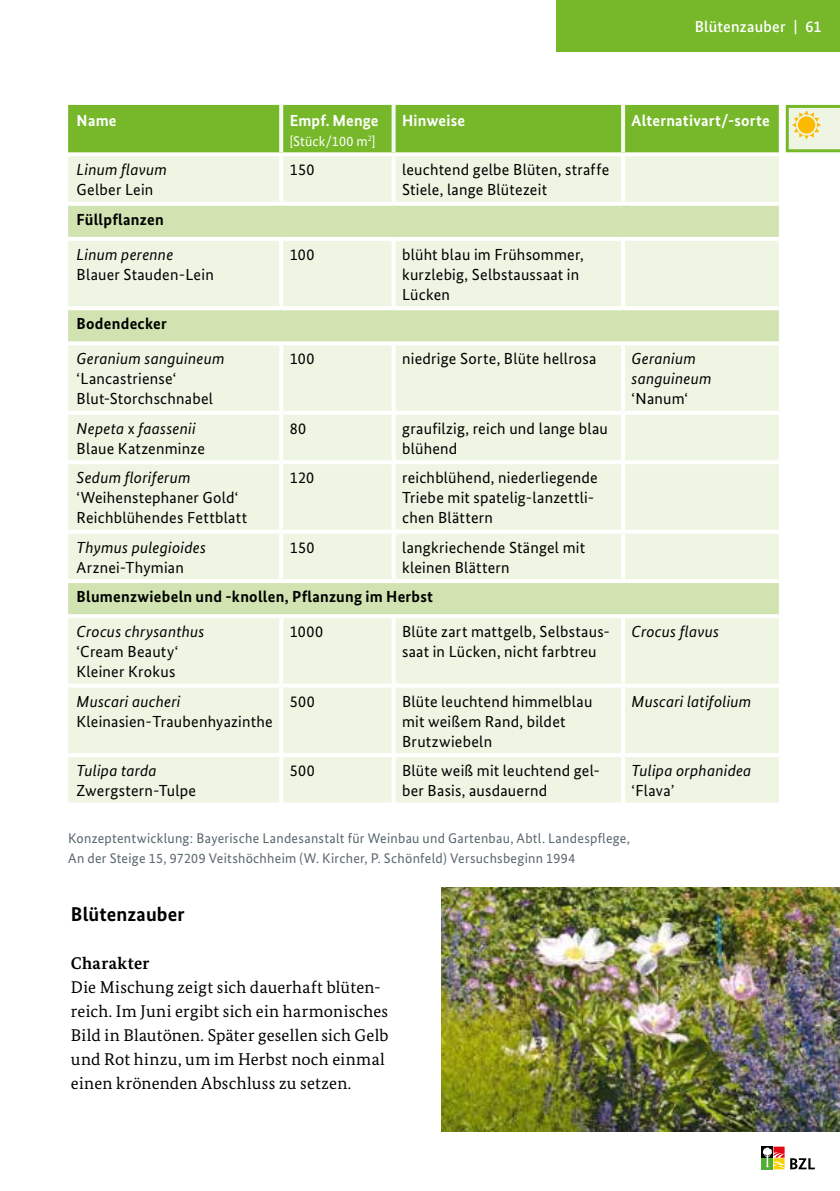
<style>
.page{position:relative;width:840px;height:1191px;background:#fff}
.page>*{position:absolute;margin:0;border:0;box-sizing:border-box;transform-origin:0 0}
.t1{font:700 20px "Bundes Sans";letter-spacing:.005em;color:#000}
.t2{font:17px/24px "Bundes Serif";letter-spacing:.01em;color:#000}
.t3{font:700 17px "Bundes Serif";letter-spacing:.02em;color:#000}
.t4{font:16px/20px "Bundes Sans";letter-spacing:.015em;color:#000}
.t5{font:italic 16px/20px "Bundes Sans";letter-spacing:.015em;color:#000}
.t6{font:700 16px "Bundes Sans";letter-spacing:.015em;color:#000}
.t7{font:700 16px "Bundes Sans";letter-spacing:.015em;color:#fff}
.t8{font:500 16px "Bundes Sans";letter-spacing:.015em;color:#fff}
.t9{font:14px/20px "Bundes Sans";letter-spacing:.02em;color:#58666d}
.t10{font:14px "Bundes Sans";letter-spacing:.01em;color:#fff}
.s1{font-style:italic}
</style>
<div class="page">
<div style="left:556px;top:0;width:283px;height:52px;background:#76b82a"></div>
<svg style="left:761px;top:1146px;width:53px;height:23px"></svg>
<div style="left:68px;top:105px;width:710px;height:47px;background:#76b82a"></div>
<div style="left:68px;top:156px;width:710px;height:46px;background:#eef5e3"></div>
<svg style="left:68px;top:206px;width:710px;height:205px;background:#e4efd2"></svg>
<svg style="left:68px;top:415px;width:710px;height:387px;background:#ebf3de"></svg>
<svg style="left:279px;top:105px;width:4px;height:47px"></svg>
<svg style="left:391px;top:105px;width:4px;height:47px"></svg>
<svg style="left:620px;top:105px;width:4px;height:47px"></svg>
<svg style="left:68px;top:152px;width:213px;height:2px"></svg>
<svg style="left:281px;top:152px;width:112px;height:2px"></svg>
<svg style="left:393px;top:152px;width:229px;height:3px"></svg>
<svg style="left:622px;top:152px;width:156px;height:2px"></svg>
<hr style="left:279px;top:156px;width:4px;height:46px;background:#fff">
<svg style="left:391px;top:156px;width:4px;height:46px"></svg>
<svg style="left:620px;top:156px;width:4px;height:46px"></svg>
<svg style="left:68px;top:205px;width:213px;height:1px"></svg>
<svg style="left:281px;top:204px;width:112px;height:2px"></svg>
<svg style="left:393px;top:204px;width:229px;height:2px"></svg>
<svg style="left:622px;top:205px;width:156px;height:1px"></svg>
<hr style="left:68px;top:237px;width:213px;height:4px;background:#fff">
<hr style="left:281px;top:237px;width:112px;height:4px;background:#fff">
<hr style="left:279px;top:241px;width:4px;height:65px;background:#fff">
<hr style="left:393px;top:237px;width:229px;height:4px;background:#fff">
<svg style="left:391px;top:241px;width:4px;height:65px"></svg>
<hr style="left:622px;top:237px;width:156px;height:4px;background:#fff">
<svg style="left:620px;top:241px;width:4px;height:65px"></svg>
<hr style="left:68px;top:306px;width:213px;height:4px;background:#fff">
<hr style="left:281px;top:306px;width:112px;height:4px;background:#fff">
<hr style="left:393px;top:306px;width:229px;height:4px;background:#fff">
<hr style="left:622px;top:306px;width:156px;height:4px;background:#fff">
<svg style="left:68px;top:341px;width:213px;height:4px"></svg>
<svg style="left:281px;top:341px;width:112px;height:4px"></svg>
<hr style="left:279px;top:345px;width:4px;height:66px;background:#fff">
<svg style="left:393px;top:341px;width:229px;height:4px"></svg>
<svg style="left:391px;top:345px;width:4px;height:66px"></svg>
<svg style="left:622px;top:341px;width:156px;height:4px"></svg>
<svg style="left:620px;top:345px;width:4px;height:66px"></svg>
<hr style="left:279px;top:415px;width:4px;height:45px;background:#fff">
<svg style="left:391px;top:415px;width:4px;height:45px"></svg>
<svg style="left:620px;top:415px;width:4px;height:45px"></svg>
<hr style="left:68px;top:460px;width:213px;height:4px;background:#fff">
<hr style="left:281px;top:460px;width:112px;height:4px;background:#fff">
<hr style="left:279px;top:464px;width:4px;height:65px;background:#fff">
<hr style="left:393px;top:460px;width:229px;height:4px;background:#fff">
<svg style="left:391px;top:464px;width:4px;height:65px"></svg>
<hr style="left:622px;top:460px;width:156px;height:4px;background:#fff">
<svg style="left:620px;top:464px;width:4px;height:65px"></svg>
<svg style="left:68px;top:529px;width:213px;height:4px"></svg>
<svg style="left:281px;top:529px;width:112px;height:4px"></svg>
<hr style="left:279px;top:533px;width:4px;height:46px;background:#fff">
<svg style="left:393px;top:529px;width:229px;height:4px"></svg>
<svg style="left:391px;top:533px;width:4px;height:46px"></svg>
<svg style="left:622px;top:529px;width:156px;height:4px"></svg>
<svg style="left:620px;top:533px;width:4px;height:46px"></svg>
<hr style="left:68px;top:579px;width:213px;height:4px;background:#fff">
<hr style="left:281px;top:579px;width:112px;height:4px;background:#fff">
<hr style="left:393px;top:579px;width:229px;height:4px;background:#fff">
<hr style="left:622px;top:579px;width:156px;height:4px;background:#fff">
<svg style="left:68px;top:614px;width:213px;height:4px"></svg>
<svg style="left:281px;top:614px;width:112px;height:4px"></svg>
<hr style="left:279px;top:618px;width:4px;height:65px;background:#fff">
<svg style="left:393px;top:614px;width:229px;height:4px"></svg>
<svg style="left:391px;top:618px;width:4px;height:65px"></svg>
<svg style="left:622px;top:614px;width:156px;height:4px"></svg>
<svg style="left:620px;top:618px;width:4px;height:65px"></svg>
<svg style="left:68px;top:683px;width:213px;height:4px"></svg>
<svg style="left:281px;top:683px;width:112px;height:4px"></svg>
<hr style="left:279px;top:687px;width:4px;height:66px;background:#fff">
<svg style="left:393px;top:683px;width:229px;height:4px"></svg>
<svg style="left:391px;top:687px;width:4px;height:66px"></svg>
<svg style="left:622px;top:683px;width:156px;height:4px"></svg>
<svg style="left:620px;top:687px;width:4px;height:66px"></svg>
<hr style="left:68px;top:753px;width:213px;height:4px;background:#fff">
<hr style="left:281px;top:753px;width:112px;height:4px;background:#fff">
<hr style="left:279px;top:757px;width:4px;height:45px;background:#fff">
<hr style="left:393px;top:753px;width:229px;height:4px;background:#fff">
<svg style="left:391px;top:757px;width:4px;height:45px"></svg>
<hr style="left:622px;top:753px;width:156px;height:4px;background:#fff">
<svg style="left:620px;top:757px;width:4px;height:45px"></svg>
<svg style="left:68px;top:802px;width:211px;height:1px"></svg>
<svg style="left:283px;top:802px;width:109px;height:1px"></svg>
<svg style="left:396px;top:802px;width:225px;height:1px"></svg>
<svg style="left:625px;top:802px;width:153px;height:1px"></svg>
<svg style="left:785px;top:105px;width:54px;height:47px;background:#d8e6b3"></svg>
<div style="left:797px;top:116px;width:17px;height:18px;background:#fbba00;border-radius:50%"></div>
<img style="left:441px;top:887px;width:398px;height:244px">
<p class="t8" style="left:694px;top:17px;width:128px">Blütenzauber | 61</p>
<p class="t7" style="left:77px;top:111px;width:41px">Name</p>
<p class="t7" style="left:289px;top:111px;width:90px">Empf. Menge</p>
<p class="t10" style="left:289px;top:132px;width:87px">[Stück/100 m<sup>2</sup>]</p>
<p class="t7" style="left:402px;top:111px;width:64px">Hinweise</p>
<p class="t7" style="left:631px;top:111px;width:140px">Alternativart/-sorte</p>
<p class="t5" style="left:77px;top:160px;width:92px">Linum flavum</p>
<p class="t4" style="left:77px;top:180px;width:78px">Gelber Lein</p>
<p class="t6" style="left:77px;top:209px;width:89px">Füllpflanzen</p>
<p class="t5" style="left:77px;top:244px;width:98px">Linum perenne</p>
<p class="t4" style="left:77px;top:264px;width:139px">Blauer Stauden-Lein</p>
<p class="t6" style="left:77px;top:314px;width:92px">Bodendecker</p>
<p class="t5" style="left:77px;top:349px;width:149px">Geranium sanguineum</p>
<p class="t4" style="left:77px;top:369px;width:138px">‘Lancastriense‘<br>Blut-Storchschnabel</p>
<p class="t4" style="left:289px;top:160px;width:26px">150</p>
<p class="t4" style="left:402px;top:160px;width:208px">leuchtend gelbe Blüten, straffe<br>Stiele, lange Blütezeit</p>
<p class="t4" style="left:289px;top:244px;width:26px">100</p>
<p class="t4" style="left:402px;top:244px;width:183px">blüht blau im Frühsommer, kurzlebig, Selbstaussaat in<br>Lücken</p>
<p class="t4" style="left:289px;top:349px;width:26px">100</p>
<p class="t4" style="left:402px;top:349px;width:196px">niedrige Sorte, Blüte hellrosa</p>
<p class="t5" style="left:631px;top:349px;width:81px">Geranium sanguineum</p>
<p class="t4" style="left:631px;top:389px;width:58px">‘Nanum‘</p>
<p class="t4" style="left:77px;top:418px;width:130px"><span class="s1">Nepeta</span> x <span class="s1">faassenii<br></span>Blaue Katzenminze</p>
<p class="t4" style="left:289px;top:418px;width:18px">80</p>
<p class="t4" style="left:402px;top:418px;width:207px">graufilzig, reich und lange blau blühend</p>
<p class="t5" style="left:77px;top:467px;width:115px">Sedum floriferum</p>
<p class="t4" style="left:77px;top:487px;width:172px">‘Weihenstephaner Gold‘<br>Reichblühendes Fettblatt</p>
<p class="t4" style="left:289px;top:467px;width:26px">120</p>
<p class="t4" style="left:402px;top:467px;width:197px">reichblühend, niederliegende<br>Triebe mit spatelig-lanzettli&shy;chen Blättern</p>
<p class="t5" style="left:77px;top:537px;width:131px">Thymus pulegioides</p>
<p class="t4" style="left:77px;top:557px;width:109px">Arznei-Thymian</p>
<p class="t4" style="left:289px;top:537px;width:26px">150</p>
<p class="t4" style="left:402px;top:537px;width:184px">langkriechende Stängel mit kleinen Blättern</p>
<p class="t6" style="left:77px;top:587px;width:358px">Blumenzwiebeln und -knollen, Pflanzung im Herbst</p>
<p class="t5" style="left:77px;top:621px;width:129px">Crocus chrysanthus</p>
<p class="t4" style="left:77px;top:641px;width:103px">‘Cream Beauty‘<br>Kleiner Krokus</p>
<p class="t4" style="left:289px;top:621px;width:35px">1000</p>
<p class="t4" style="left:402px;top:621px;width:209px">Blüte zart mattgelb, Selbstaus&shy;saat in Lücken, nicht farbtreu</p>
<p class="t5" style="left:631px;top:621px;width:89px">Crocus flavus</p>
<p class="t5" style="left:77px;top:691px;width:105px">Muscari aucheri</p>
<p class="t4" style="left:77px;top:711px;width:197px">Kleinasien- Traubenhyazinthe</p>
<p class="t5" style="left:77px;top:760px;width:82px">Tulipa tarda</p>
<p class="t4" style="left:77px;top:780px;width:121px">Zwergstern-Tulpe</p>
<p class="t4" style="left:289px;top:691px;width:26px">500</p>
<p class="t4" style="left:402px;top:691px;width:192px">Blüte leuchtend himmelblau mit weißem Rand, bildet<br>Brutzwiebeln</p>
<p class="t5" style="left:631px;top:691px;width:121px">Muscari latifolium</p>
<p class="t4" style="left:289px;top:760px;width:26px">500</p>
<p class="t4" style="left:402px;top:760px;width:199px">Blüte weiß mit leuchtend gel&shy;ber Basis, ausdauernd</p>
<p class="t5" style="left:631px;top:760px;width:121px">Tulipa orphanidea</p>
<p class="t4" style="left:631px;top:780px;width:44px">‘Flava’</p>
<p class="t9" style="left:68px;top:827px;width:563px">Konzeptentwicklung: Bayerische Landesanstalt für Weinbau und Gartenbau, Abtl. Landespflege,<br>An der Steige 15, 97209 Veitshöchheim (W. Kircher, P. Schönfeld) Versuchsbeginn 1994</p>
<p class="t1" style="left:71px;top:902px;width:115px">Blütenzauber</p>
<p class="t3" style="left:71px;top:953px;width:80px">Charakter</p>
<p class="t2" style="left:71px;top:975px;width:319px">Die Mischung zeigt sich dauerhaft blüten&shy;reich. Im Juni ergibt sich ein harmonisches Bild in Blautönen. Später gesellen sich Gelb und Rot hinzu, um im Herbst noch einmal einen krönenden Abschluss zu setzen.</p>
</div>
